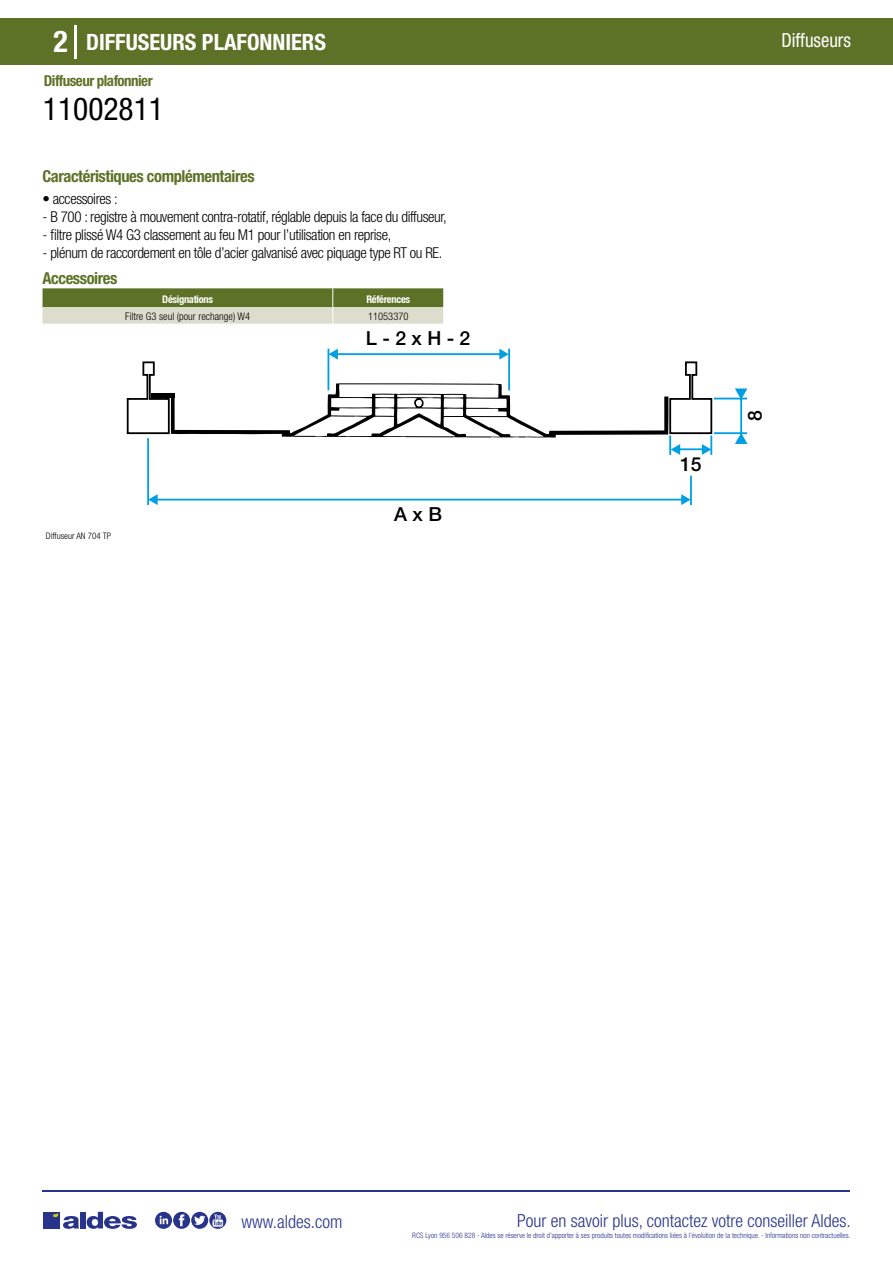
<style>
.page{position:relative;width:893px;height:1263px;background:#fff}
.page>*{position:absolute;margin:0;border:0;box-sizing:border-box;transform-origin:0 0}
.t1{font:condensed 31.5px "Helvetica Neue LT Std";color:#000}
.t2{font:700 condensed 30px "Helvetica Neue LT Std";color:#fff}
.t3{font:700 condensed 22.5px "Helvetica Neue LT Std";color:#fff}
.t4{font:condensed 19.5px "Helvetica Neue LT Std";color:#fff;scale:.95 1}
.t5{font:500 19.35px "Helvetica Neue";color:#000}
.t6{font:300 condensed 18px "Helvetica Neue";color:#28348b}
.t7{font:700 condensed 16.5px "Helvetica Neue LT Std";letter-spacing:-.025em;color:#5d7227}
.t8{font:300 condensed 15px "Helvetica Neue LT Std";letter-spacing:-.025em;color:#000}
.t9{font:700 condensed 15px "Helvetica Neue LT Std";letter-spacing:-.035em;color:#5d7227}
.t10{font:300 condensed 10.5px "Helvetica Neue";color:#000}
.t11{font:700 condensed 10.5px "Helvetica Neue";letter-spacing:-.03em;color:#fff}
.t12{font:300 condensed 9px "Helvetica Neue";color:#000}
.t13{font:300 condensed 7.5px "Helvetica Neue";color:#28348b}
</style>
<div class="page">
<div style="left:0;top:18px;width:893px;height:46px;background:#5d7227"></div>
<hr style="left:74px;top:25px;width:2px;height:33px;background:#fff">
<hr style="left:43px;top:1190px;width:807px;height:1px;background:#28348b">
<svg style="left:155px;top:1212px;width:71px;height:17px"></svg>
<div style="left:43px;top:1212px;width:17px;height:16px;background:#28348b"></div>
<div style="left:80px;top:1212px;width:6px;height:16px;background:#28348b"></div>
<svg style="left:87px;top:1212px;width:50px;height:17px"></svg>
<svg style="left:53px;top:1213px;width:26px;height:16px"></svg>
<svg style="left:43px;top:288px;width:401px;height:36px;background:#9ba678"></svg>
<hr style="left:147px;top:438px;width:2px;height:67px;background:#009fe3">
<hr style="left:152px;top:499px;width:530px;height:1px;background:#009fe3">
<svg style="left:681px;top:494px;width:9px;height:11px"></svg>
<svg style="left:149px;top:494px;width:9px;height:11px"></svg>
<hr style="left:690px;top:476px;width:2px;height:29px;background:#009fe3">
<svg style="left:127px;top:349px;width:586px;height:89px"></svg>
<hr style="left:508px;top:349px;width:2px;height:41px;background:#009fe3">
<hr style="left:714px;top:398px;width:33px;height:1px;background:#009fe3">
<hr style="left:714px;top:432px;width:33px;height:2px;background:#009fe3">
<hr style="left:740px;top:399px;width:2px;height:36px;background:#009fe3">
<svg style="left:735px;top:388px;width:12px;height:10px"></svg>
<svg style="left:735px;top:434px;width:12px;height:10px"></svg>
<hr style="left:151px;top:393px;width:24px;height:4px;background:#000">
<hr style="left:669px;top:435px;width:2px;height:20px;background:#009fe3">
<hr style="left:710px;top:435px;width:2px;height:20px;background:#009fe3">
<hr style="left:673px;top:448px;width:30px;height:2px;background:#009fe3">
<svg style="left:702px;top:444px;width:9px;height:11px"></svg>
<svg style="left:671px;top:444px;width:9px;height:11px"></svg>
<h2 class="t2" style="left:54px;top:24px;width:16px">2</h2>
<h3 class="t3" style="left:86px;top:28px;width:242px">DIFFUSEURS PLAFONNIERS</h3>
<h3 class="t4" style="left:781px;top:29px;width:75px">Diffuseurs</h3>
<p class="t9" style="left:44px;top:71px;width:110px">Diffuseur plafonnier</p>
<h1 class="t1" style="left:43px;top:91px;width:122px">11002811</h1>
<p class="t7" style="left:43px;top:166px;width:214px">Caractéristiques complémentaires</p>
<p class="t8" style="left:43px;top:190px;width:77px">• accessoires :</p>
<p class="t8" style="left:43px;top:208px;width:406px">- B 700 : registre à mouvement contra-rotatif, réglable depuis la face du diffuseur,</p>
<p class="t8" style="left:43px;top:226px;width:350px">- filtre plissé W4 G3 classement au feu M1 pour l’utilisation en reprise,</p>
<p class="t8" style="left:43px;top:244px;width:401px">- plénum de raccordement en tôle d’acier galvanisé avec piquage type RT ou RE.</p>
<p class="t7" style="left:43px;top:268px;width:76px">Accessoires</p>
<p class="t11" style="left:162px;top:293px;width:52px">Désignations</p>
<p class="t11" style="left:366px;top:293px;width:45px">Références</p>
<p class="t10" style="left:125px;top:310px;width:126px">Filtre G3 seul (pour rechange) W4</p>
<p class="t10" style="left:368px;top:310px;width:42px">11053370</p>
<p class="t5" style="left:366px;top:327px;width:106px">L - 2 x H - 2</p>
<p class="t12" style="left:46px;top:531px;width:67px">Diffuseur AN 704 TP</p>
<p class="t5" style="left:394px;top:502px;width:49px">A x B</p>
<p class="t5" style="left:680px;top:452px;width:23px">15</p>
<p class="t5" style="left:743px;top:421px;width:12px;rotate:-90deg">8</p>
<p class="t6" style="left:241px;top:1211px;width:102px">www.aldes.com</p>
<p class="t6" style="left:517px;top:1211px;width:335px">Pour en savoir plus, contactez votre conseiller Aldes.</p>
<p class="t13" style="left:412px;top:1230px;width:440px">RCS Lyon 956 506 828 - Aldes se réserve le droit d’apporter à ses produits toutes modifications liées à l’évolution de la technique. - Informations non contractuelles.</p>
</div>
